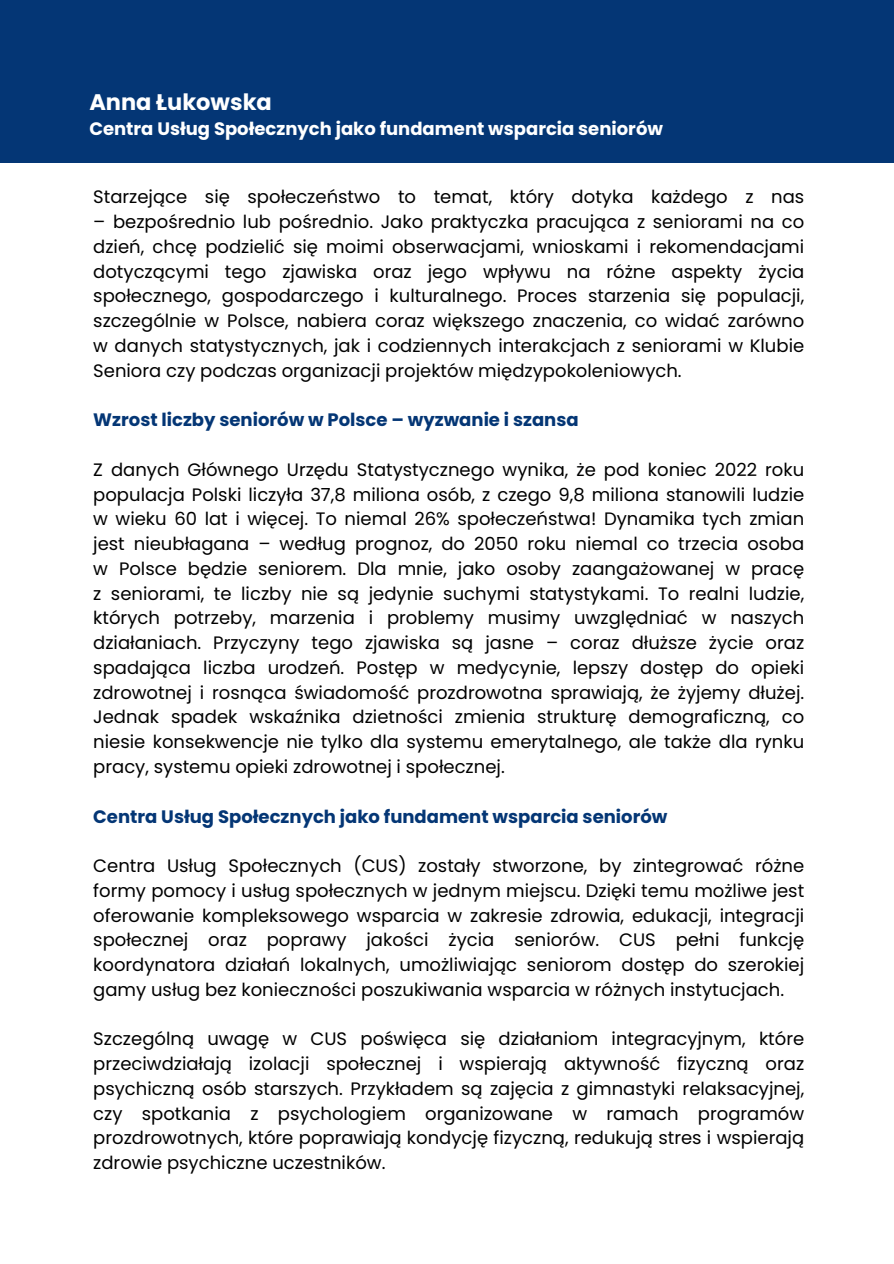
<style>
.page{position:relative;width:894px;height:1264px;background:#fff}
.page>*{position:absolute;margin:0;border:0;box-sizing:border-box;transform-origin:0 0}
.t1{font:700 22.5px "Poppins";color:#fff}
.t2{font:18px/24.8px "Poppins";color:#000;text-align:justify}
.t3{font:700 18px "Poppins";color:#043675}
.t4{font:700 18px "Poppins";color:#fff}
</style>
<div class="page">
<div style="left:0;top:0;width:893px;height:162px;background:#043675"></div>
<h1 class="t1" style="left:89px;top:86px;width:184px">Anna Łukowska</h1>
<h1 class="t4" style="left:89px;top:117px;width:575px">Centra Usług Społecznych jako fundament wsparcia seniorów</h1>
<p class="t2" style="left:93px;top:185px;width:712px">Starzejące się społeczeństwo to temat, który dotyka każdego z nas</p>
<p class="t2" style="left:93px;top:209px;width:712px">– bezpośrednio lub pośrednio. Jako praktyczka pracująca z seniorami na co dzień, chcę podzielić się moimi obserwacjami, wnioskami i rekomendacjami dotyczącymi tego zjawiska oraz jego wpływu na różne aspekty życia społecznego, gospodarczego i kulturalnego. Proces starzenia się populacji, szczególnie w Polsce, nabiera coraz większego znaczenia, co widać zarówno w danych statystycznych, jak i codziennych interakcjach z seniorami w Klubie Seniora czy podczas organizacji projektów międzypokoleniowych.</p>
<h1 class="t3" style="left:93px;top:407px;width:487px">Wzrost liczby seniorów w Polsce – wyzwanie i szansa</h1>
<p class="t2" style="left:93px;top:457px;width:712px">Z danych Głównego Urzędu Statystycznego wynika, że pod koniec 2022 roku populacja Polski liczyła 37,8 miliona osób, z czego 9,8 miliona stanowili ludzie w wieku 60 lat i więcej. To niemal 26% społeczeństwa! Dynamika tych zmian jest nieubłagana – według prognoz, do 2050 roku niemal co trzecia osoba w Polsce będzie seniorem. Dla mnie, jako osoby zaangażowanej w pracę z seniorami, te liczby nie są jedynie suchymi statystykami. To realni ludzie, których potrzeby, marzenia i problemy musimy uwzględniać w naszych działaniach. Przyczyny tego zjawiska są jasne – coraz dłuższe życie oraz spadająca liczba urodzeń. Postęp w medycynie, lepszy dostęp do opieki zdrowotnej i rosnąca świadomość prozdrowotna sprawiają, że żyjemy dłużej.<br>Jednak spadek wskaźnika dzietności zmienia strukturę demograficzną, co niesie konsekwencje nie tylko dla systemu emerytalnego, ale także dla rynku pracy, systemu opieki zdrowotnej i społecznej.</p>
<h1 class="t3" style="left:93px;top:803px;width:575px">Centra Usług Społecznych jako fundament wsparcia seniorów</h1>
<p class="t2" style="left:93px;top:853px;width:712px">Centra Usług Społecznych (CUS) zostały stworzone, by zintegrować różne formy pomocy i usług społecznych w jednym miejscu. Dzięki temu możliwe jest oferowanie kompleksowego wsparcia w zakresie zdrowia, edukacji, integracji społecznej oraz poprawy jakości życia seniorów. CUS pełni funkcję koordynatora działań lokalnych, umożliwiając seniorom dostęp do szerokiej gamy usług bez konieczności poszukiwania wsparcia w różnych instytucjach.</p>
<p class="t2" style="left:93px;top:1026px;width:712px">Szczególną uwagę w CUS poświęca się działaniom integracyjnym, które przeciwdziałają izolacji społecznej i wspierają aktywność fizyczną oraz psychiczną osób starszych. Przykładem są zajęcia z gimnastyki relaksacyjnej, czy spotkania z psychologiem organizowane w ramach programów prozdrowotnych, które poprawiają kondycję fizyczną, redukują stres i wspierają zdrowie psychiczne uczestników.</p>
</div>
